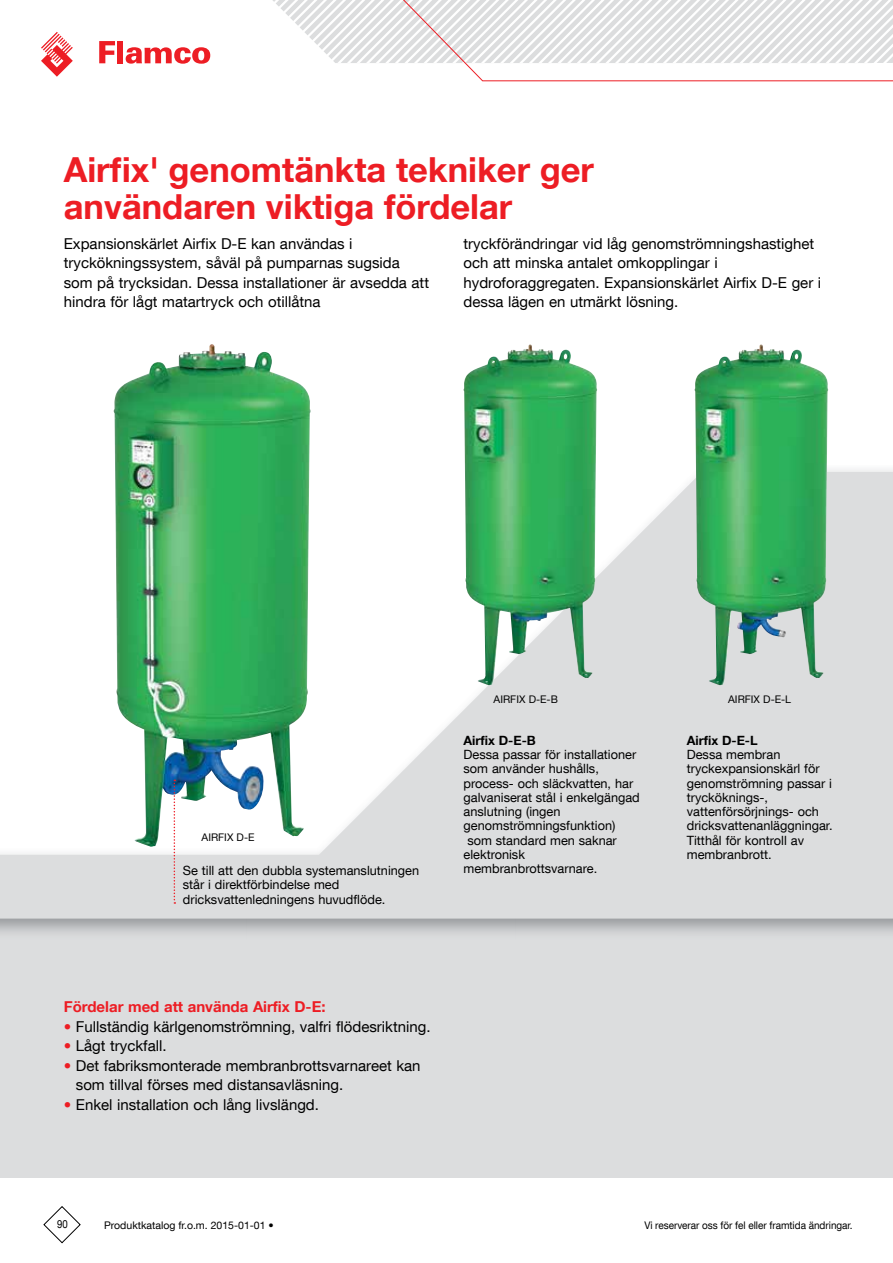
<style>
.page{position:relative;width:893px;height:1263px;background:#fff}
.page>*{position:absolute;margin:0;border:0;box-sizing:border-box;transform-origin:0 0}
.t1{font:700 34.5px/37.5px "Helvetica Neue LT Com";color:#ed1d24}
.t2{font:15px/19.5px "Helvetica Neue LT Com";color:#000}
.t3{font:700 15px "Helvetica Neue LT Com";color:#ed1d24}
.t4{font:12.75px/14.2px "Helvetica Neue LT Com";color:#000}
.t5{font:700 12.75px "Helvetica Neue LT Com";color:#000}
.t6{font:11.25px "Helvetica Neue LT Com";color:#000;scale:.85 1}
.t7{font:10.5px "Helvetica Neue LT Com";letter-spacing:-.005em;color:#000}
.t8{font:10.5px "Helvetica Neue LT Com";letter-spacing:-.005em;color:#000;scale:.95 1}
.s1{color:#ed1d24}
</style>
<div class="page">
<svg style="left:43px;top:1206px;width:38px;height:38px"></svg>
<svg style="left:41px;top:32px;width:32px;height:45px"></svg>
<svg style="left:99px;top:41px;width:16px;height:22px"></svg>
<div style="left:117px;top:41px;width:6px;height:22px;background:#ed1d24"></div>
<svg style="left:126px;top:0;width:767px;height:82px"></svg>
<div style="left:0;top:727px;width:893px;height:451px;background:#dcddde"></div>
<svg style="left:0;top:472px;width:893px;height:432px"></svg>
<img style="left:114px;top:347px;width:197px;height:500px">
<img style="left:464px;top:344px;width:133px;height:341px">
<img style="left:695px;top:346px;width:133px;height:339px">
<svg style="left:174px;top:780px;width:1px;height:124px"></svg>
<h1 class="t1" style="left:64px;top:150px;width:532px">Airfix' genomtänkta tekniker ger användaren viktiga fördelar</h1>
<p class="t2" style="left:64px;top:233px;width:367px">Expansionskärlet Airfix D-E kan användas i tryckökningssystem, såväl på pumparnas sugsida som på trycksidan. Dessa installationer är avsedda att hindra för lågt matartryck och otillåtna</p>
<p class="t2" style="left:464px;top:233px;width:359px">tryckförändringar vid låg genomströmningshastighet och att minska antalet omkopplingar i hydroforaggregaten. Expansionskärlet Airfix D-E ger i dessa lägen en utmärkt lösning.</p>
<p class="t7" style="left:202px;top:830px;width:54px">AIRFIX D-E</p>
<p class="t4" style="left:183px;top:863px;width:238px">Se till att den dubbla systemanslutningen står i direktförbindelse med dricksvattenledningens huvudflöde.</p>
<p class="t7" style="left:494px;top:693px;width:66px">AIRFIX D-E-B</p>
<p class="t7" style="left:728px;top:693px;width:64px">AIRFIX D-E-L</p>
<p class="t5" style="left:464px;top:732px;width:74px">Airfix D-E-B</p>
<p class="t4" style="left:464px;top:747px;width:174px">Dessa passar för installationer</p>
<p class="t4" style="left:464px;top:761px;width:137px">som använder hushålls,</p>
<p class="t4" style="left:464px;top:776px;width:171px">process- och släckvatten, har</p>
<p class="t4" style="left:464px;top:790px;width:178px">galvaniserat stål i enkelgängad</p>
<p class="t4" style="left:464px;top:804px;width:98px">anslutning (ingen</p>
<p class="t4" style="left:464px;top:818px;width:153px">genomströmningsfunktion)</p>
<p class="t4" style="left:467px;top:833px;width:151px">som standard men saknar</p>
<p class="t4" style="left:464px;top:847px;width:63px">elektronisk</p>
<p class="t4" style="left:464px;top:861px;width:135px">membranbrottsvarnare.</p>
<p class="t5" style="left:687px;top:732px;width:72px">Airfix D-E-L</p>
<p class="t4" style="left:687px;top:747px;width:147px">Dessa membran tryckexpansionskärl för genomströmning passar i trycköknings-, vattenförsörjnings- och dricksvattenanläggningar.<br>Titthål för kontroll av membranbrott.</p>
<p class="t3" style="left:64px;top:998px;width:263px">Fördelar med att använda Airfix D-E:</p>
<p class="t2" style="left:64px;top:1016px;width:368px"><span class="s1">•</span> Fullständig kärlgenomströmning, valfri flödesriktning.</p>
<p class="t2" style="left:64px;top:1036px;width:104px"><span class="s1">•</span> Lågt tryckfall.</p>
<p class="t2" style="left:76px;top:1055px;width:346px;text-indent:-12px"><span class="s1">•</span> Det fabriksmonterade membranbrottsvarnareet kan som tillval förses med distansavläsning.</p>
<p class="t2" style="left:64px;top:1094px;width:257px"><span class="s1">•</span> Enkel installation och lång livslängd.</p>
<p class="t6" style="left:57px;top:1217px;width:14px">90</p>
<p class="t7" style="left:104px;top:1219px;width:171px">Produktkatalog fr.o.m. 2015-01-01 •</p>
<p class="t8" style="left:644px;top:1219px;width:221px">Vi reserverar oss för fel eller framtida ändringar.</p>
</div>
